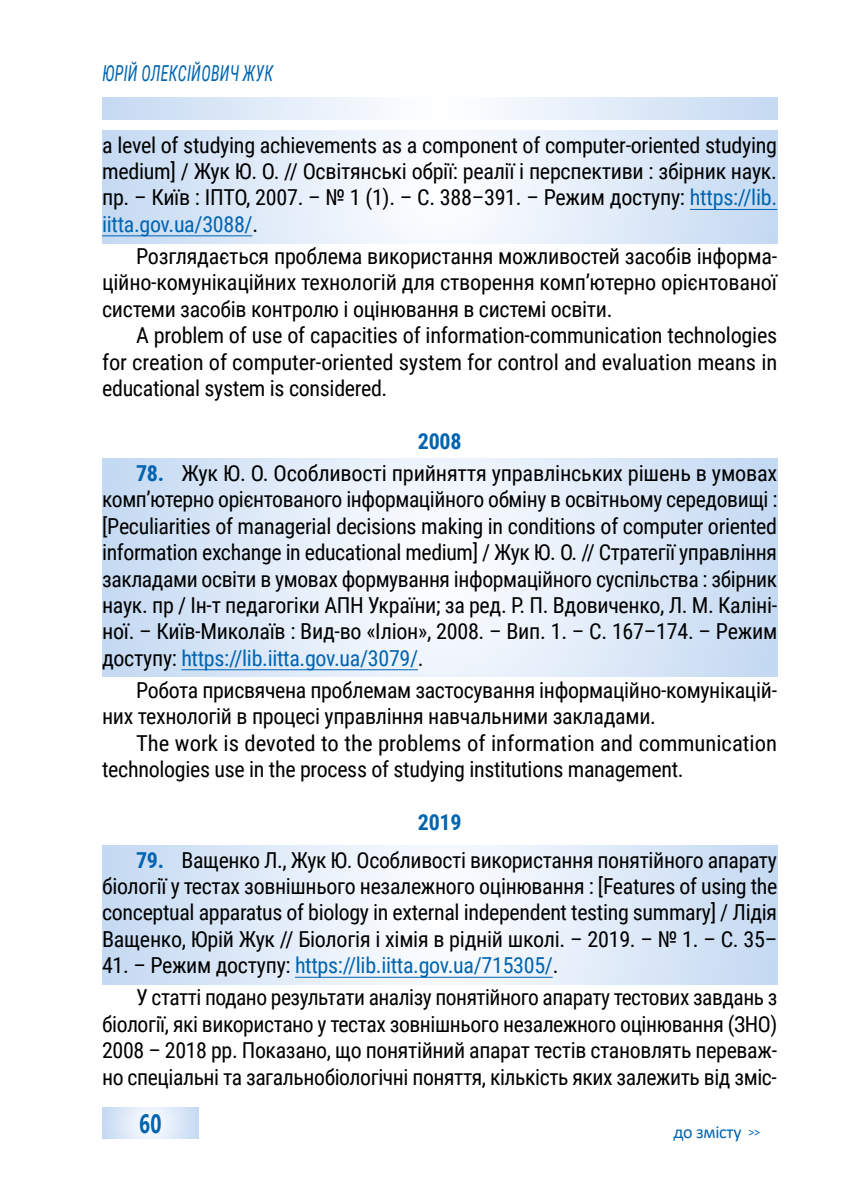
<style>
.page{position:relative;width:851px;height:1191px;background:#fff}
.page>*{position:absolute;margin:0;border:0;box-sizing:border-box;transform-origin:0 0}
.t1{font:700 26.4px "Segoe UI";color:#0064b0;scale:.73 1}
.t2{font:22px/26.4px "Roboto Condensed";letter-spacing:-.015em;color:#000;text-align:justify}
.t3{font:italic 22px "Roboto Condensed";letter-spacing:.02em;color:#0064b0;scale:.73 1}
.t4{font:700 22px "Roboto Condensed";letter-spacing:-.015em;color:#0064b0}
.t5{font:18px "Calibri";letter-spacing:-.015em;color:#0064b0}
.s1{color:#0064b0}
.s2{font-weight:700;color:#0064b0}
.s3{font-size:12px}
</style>
<div class="page">
<svg style="left:102px;top:98px;width:675px;height:21px"></svg>
<svg style="left:102px;top:1107px;width:96px;height:31px"></svg>
<svg style="left:102px;top:130px;width:675px;height:113px"></svg>
<hr style="left:689px;top:209px;width:88px;height:1px;background:#0064b0">
<hr style="left:102px;top:235px;width:150px;height:1px;background:#0064b0">
<svg style="left:102px;top:459px;width:675px;height:218px"></svg>
<hr style="left:181px;top:669px;width:237px;height:1px;background:#0064b0">
<svg style="left:102px;top:845px;width:675px;height:139px"></svg>
<hr style="left:295px;top:977px;width:257px;height:1px;background:#0064b0">
<p class="t3" style="left:102px;top:58px;width:235px">ЮРІЙ ОЛЕКСІЙОВИЧ ЖУК</p>
<p class="t2" style="left:102px;top:131px;width:676px">a level of studying achievements as a component of computer-oriented studying medium] / Жук Ю. О. // Освітянські обрії: реалії і перспективи : збірник наук. пр. – Київ : ІПТО, 2007. – № 1 (1). – С. 388–391. – Режим доступу: <span class="s1">https://lib. iitta.gov.ua/3088/</span>.</p>
<p class="t2" style="left:102px;top:242px;width:676px;text-indent:34px">Розглядається проблема використання можливостей засобів інформа&shy;ційно-комунікаційних технологій для створення комп’ютерно орієнтованої системи засобів контролю і оцінювання в системі освіти.</p>
<p class="t2" style="left:102px;top:321px;width:676px;text-indent:34px">A problem of use of capacities of information-communication technologies for creation of computer-oriented system for control and evaluation means in educational system is considered.</p>
<p class="t4" style="left:418px;top:425px;width:45px">2008</p>
<p class="t2" style="left:102px;top:459px;width:676px;text-indent:34px"><span class="s2">78.</span> Жук Ю. О. Особливості прийняття управлінських рішень в умовах комп’ютерно орієнтованого інформаційного обміну в освітньому середовищі : [Peculiarities of managerial decisions making in conditions of computer oriented information exchange in educational medium] / Жук Ю. О. // Стратегії управління закладами освіти в умовах формування інформаційного суспільства : збірник наук. пр / Ін-т педагогіки АПН України; за ред. Р. П. Вдовиченко, Л. М. Каліні&shy;ної. – Київ-Миколаїв : Вид-во «Іліон», 2008. – Вип. 1. – С. 167–174. – Режим доступу: <span class="s1">https://lib.iitta.gov.ua/3079/</span>.</p>
<p class="t2" style="left:102px;top:676px;width:676px;text-indent:34px">Робота присвячена проблемам застосування інформаційно-комунікацій&shy;них технологій в процесі управління навчальними закладами.</p>
<p class="t2" style="left:102px;top:729px;width:676px;text-indent:34px">The work is devoted to the problems of information and communication technologies use in the process of studying institutions management.</p>
<p class="t4" style="left:418px;top:806px;width:45px">2019</p>
<p class="t2" style="left:102px;top:845px;width:676px;text-indent:34px"><span class="s2">79.</span> Ващенко Л., Жук Ю. Особливості використання понятійного апарату біології у тестах зовнішнього незалежного оцінювання : [Features of using the conceptual apparatus of biology in external independent testing summary] / Лідія Ващенко, Юрій Жук // Біологія і хімія в рідній школі. – 2019. – № 1. – С. 35–</p>
<p class="t2" style="left:136px;top:948px;width:642px;line-height:32px;text-indent:-34px">41. – Режим доступу: <span class="s1">https://lib.iitta.gov.ua/715305/</span>.<br>У статті подано результати аналізу понятійного апарату тестових завдань з</p>
<p class="t2" style="left:102px;top:1010px;width:676px">біології, які використано у тестах зовнішнього незалежного оцінювання (ЗНО)<br>2008 – 2018 рр. Показано, що понятійний апарат тестів становлять переваж&shy;но спеціальні та загальнобіологічні поняття, кількість яких залежить від зміс-</p>
<p class="t5" style="left:673px;top:1119px;width:88px">до змісту <span class="s3">&gt;&gt;</span></p>
<p class="t1" style="left:139px;top:1098px;width:32px">60</p>
</div>
